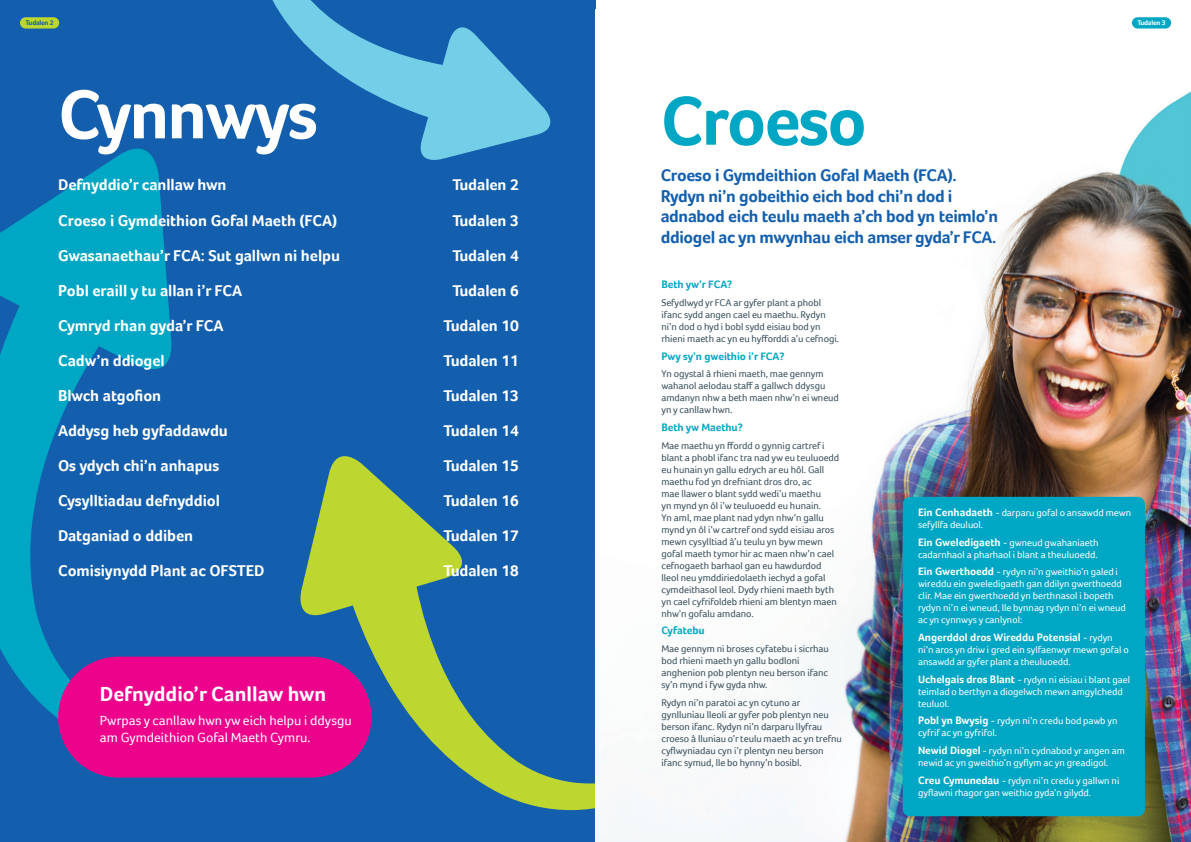
<style>
.page{position:relative;width:1191px;height:842px;background:#fff}
.page>*{position:absolute;margin:0;border:0;box-sizing:border-box;transform-origin:0 0}
.t1{font:700 71.1px "Foco";letter-spacing:-.03em;color:#fff}
.t2{font:700 71.1px "Foco";letter-spacing:-.03em;color:#00a7c4}
.t3{font:700 21px "Foco";color:#fff}
.Intro{font:700 17.3px/20.7px "Foco";letter-spacing:-.02em;color:#135fad}
.BODY_WHITE{font:700 16px "Foco";letter-spacing:-.005em;color:#fff}
.t4{font:13.6px/17.6px "Foco";color:#fff}
.BODY_WHITE-2{font:700 11px "Foco";letter-spacing:-.005em;color:#00a7c4}
.BODY_WHITE-3{font:700 11px "Foco";letter-spacing:-.005em;color:#fff}
.BODY_WHITE-4{font:10px/12px "Foco";letter-spacing:-.005em;color:#364d59}
.BODY_WHITE-5{font:10px/12px "Foco";letter-spacing:-.005em;color:#fff}
.t5{font:700 7px "Foco";letter-spacing:-.025em;color:#135fad}
.t6{font:700 7px "Foco";letter-spacing:-.025em;color:#fff}
.s1{font-weight:700;font-size:11px}
.s2{font-weight:400;font-size:10px}
</style>
<div class="page">
<div style="left:0;top:0;width:595px;height:842px;background:#135fad"></div>
<svg style="left:294px;top:456px;width:301px;height:354px"></svg>
<svg style="left:0;top:148px;width:299px;height:618px"></svg>
<svg style="left:257px;top:0;width:294px;height:166px"></svg>
<div style="left:58px;top:657px;width:313px;height:120px;background:#ed028c;border-radius:60px"></div>
<img style="left:595px;top:18px;width:596px;height:824px">
<div style="left:902px;top:497px;width:242px;height:319px;background:#00a7c4;border-radius:7px"></div>
<div style="left:20px;top:17px;width:39px;height:12px;background:#bed630;border-radius:6px"></div>
<div style="left:1132px;top:17px;width:39px;height:12px;background:#00a7c4;border-radius:6px"></div>
<p class="t5" style="left:26px;top:18px;width:30px">Tudalen 2</p>
<p class="t6" style="left:1137px;top:18px;width:30px">Tudalen 3</p>
<p class="t1" style="left:58px;top:72px;width:261px">Cynnwys</p>
<p class="BODY_WHITE" style="left:58px;top:176px;width:170px">Defnyddio’r canllaw hwn</p>
<p class="BODY_WHITE" style="left:452px;top:176px;width:68px">Tudalen 2</p>
<p class="BODY_WHITE" style="left:58px;top:211px;width:281px">Croeso i Gymdeithion Gofal Maeth (FCA)</p>
<p class="BODY_WHITE" style="left:452px;top:211px;width:68px">Tudalen 3</p>
<p class="BODY_WHITE" style="left:58px;top:246px;width:283px">Gwasanaethau’r FCA: Sut gallwn ni helpu</p>
<p class="BODY_WHITE" style="left:452px;top:246px;width:68px">Tudalen 4</p>
<p class="BODY_WHITE" style="left:58px;top:281px;width:186px">Pobl eraill y tu allan i’r FCA</p>
<p class="BODY_WHITE" style="left:452px;top:281px;width:68px">Tudalen 6</p>
<p class="BODY_WHITE" style="left:58px;top:316px;width:167px">Cymryd rhan gyda’r FCA</p>
<p class="BODY_WHITE" style="left:443px;top:316px;width:77px">Tudalen 10</p>
<p class="BODY_WHITE" style="left:58px;top:351px;width:108px">Cadw’n ddiogel</p>
<p class="BODY_WHITE" style="left:443px;top:351px;width:77px">Tudalen 11</p>
<p class="BODY_WHITE" style="left:58px;top:386px;width:105px">Blwch atgofion</p>
<p class="BODY_WHITE" style="left:443px;top:386px;width:77px">Tudalen 13</p>
<p class="BODY_WHITE" style="left:58px;top:421px;width:171px">Addysg heb gyfaddawdu</p>
<p class="BODY_WHITE" style="left:443px;top:421px;width:77px">Tudalen 14</p>
<p class="BODY_WHITE" style="left:58px;top:456px;width:163px">Os ydych chi’n anhapus</p>
<p class="BODY_WHITE" style="left:443px;top:456px;width:77px">Tudalen 15</p>
<p class="BODY_WHITE" style="left:58px;top:491px;width:163px">Cysylltiadau defnyddiol</p>
<p class="BODY_WHITE" style="left:443px;top:491px;width:77px">Tudalen 16</p>
<p class="BODY_WHITE" style="left:58px;top:526px;width:137px">Datganiad o ddiben</p>
<p class="BODY_WHITE" style="left:443px;top:526px;width:77px">Tudalen 17</p>
<p class="BODY_WHITE" style="left:58px;top:561px;width:208px">Comisiynydd Plant ac OFSTED</p>
<p class="BODY_WHITE" style="left:443px;top:561px;width:77px">Tudalen 18</p>
<p class="t3" style="left:100px;top:682px;width:228px">Defnyddio’r Canllaw hwn</p>
<p class="t4" style="left:100px;top:711px;width:253px">Pwrpas y canllaw hwn yw eich helpu i ddysgu am Gymdeithion Gofal Maeth Cymru.</p>
<p class="t2" style="left:660px;top:79px;width:208px">Croeso</p>
<p class="Intro" style="left:660px;top:165px;width:339px">Croeso i Gymdeithion Gofal Maeth (FCA).<br>Rydyn ni’n gobeithio eich bod chi’n dod i adnabod eich teulu maeth a’ch bod yn teimlo’n ddiogel ac yn mwynhau eich amser gyda’r FCA.</p>
<p class="BODY_WHITE-2" style="left:661px;top:278px;width:72px">Beth yw’r FCA?</p>
<p class="BODY_WHITE-4" style="left:661px;top:296px;width:179px">Sefydlwyd yr FCA ar gyfer plant a phobl ifanc sydd angen cael eu maethu. Rydyn ni’n dod o hyd i bobl sydd eisiau bod yn rhieni maeth ac yn eu hyfforddi a’u cefnogi.</p>
<p class="BODY_WHITE-2" style="left:661px;top:349px;width:125px">Pwy sy’n gweithio i’r FCA?</p>
<p class="BODY_WHITE-4" style="left:661px;top:368px;width:179px">Yn ogystal â rhieni maeth, mae gennym wahanol aelodau staff a gallwch ddysgu amdanyn nhw a beth maen nhw’n ei wneud yn y canllaw hwn.</p>
<p class="BODY_WHITE-2" style="left:661px;top:421px;width:83px">Beth yw Maethu?</p>
<p class="BODY_WHITE-4" style="left:661px;top:439px;width:179px">Mae maethu yn ffordd o gynnig cartref i blant a phobl ifanc tra nad yw eu teuluoedd eu hunain yn gallu edrych ar eu hôl. Gall maethu fod yn drefniant dros dro, ac<br>mae llawer o blant sydd wedi’u maethu<br>yn mynd yn ôl i’w teuluoedd eu hunain.<br>Yn aml, mae plant nad ydyn nhw’n gallu mynd yn ôl i’w cartref ond sydd eisiau aros mewn cysylltiad â’u teulu yn byw mewn gofal maeth tymor hir ac maen nhw’n cael cefnogaeth barhaol gan eu hawdurdod lleol neu ymddiriedolaeth iechyd a gofal cymdeithasol leol. Dydy rhieni maeth byth yn cael cyfrifoldeb rhieni am blentyn maen nhw’n gofalu amdano.</p>
<p class="BODY_WHITE-2" style="left:661px;top:624px;width:45px">Cyfatebu</p>
<p class="BODY_WHITE-4" style="left:661px;top:642px;width:169px">Mae gennym ni broses cyfatebu i sicrhau bod rhieni maeth yn gallu bodloni anghenion pob plentyn neu berson ifanc sy’n mynd i fyw gyda nhw.</p>
<p class="BODY_WHITE-4" style="left:661px;top:696px;width:182px">Rydyn ni’n paratoi ac yn cytuno ar gynlluniau lleoli ar gyfer pob plentyn neu berson ifanc. Rydyn ni’n darparu llyfrau croeso â lluniau o’r teulu maeth ac yn trefnu cyflwyniadau cyn i’r plentyn neu berson ifanc symud, lle bo hynny’n bosibl.</p>
<p class="BODY_WHITE-5" style="left:918px;top:506px;width:215px"><span class="s1">Ein Cenhadaeth</span> - darparu gofal o ansawdd mewn sefyllfa deuluol.</p>
<p class="BODY_WHITE-5" style="left:918px;top:536px;width:182px"><span class="s1">Ein Gweledigaeth</span> - gwneud gwahaniaeth cadarnhaol a pharhaol i blant a theuluoedd.</p>
<p class="BODY_WHITE-5" style="left:918px;top:566px;width:209px"><span class="s1">Ein Gwerthoedd</span> - rydyn ni’n gweithio’n galed i wireddu ein gweledigaeth gan ddilyn gwerthoedd clir. Mae ein gwerthoedd yn berthnasol i bopeth rydyn ni’n ei wneud, lle bynnag rydyn ni’n ei wneud ac yn cynnwys y canlynol:</p>
<p class="BODY_WHITE-3" style="left:918px;top:631px;width:196px">Angerddol dros Wireddu Potensial <span class="s2">- rydyn</span></p>
<p class="BODY_WHITE-5" style="left:918px;top:643px;width:212px">ni’n aros yn driw i gred ein sylfaenwyr mewn gofal o ansawdd ar gyfer plant a theuluoedd.</p>
<p class="BODY_WHITE-5" style="left:918px;top:673px;width:214px"><span class="s1">Uchelgais dros Blant</span> - rydyn ni eisiau i blant gael teimlad o berthyn a diogelwch mewn amgylchedd teuluol.</p>
<p class="BODY_WHITE-5" style="left:918px;top:715px;width:201px"><span class="s1">Pobl yn Bwysig</span> - rydyn ni’n credu bod pawb yn cyfrif ac yn gyfrifol.</p>
<p class="BODY_WHITE-5" style="left:918px;top:744px;width:208px"><span class="s1">Newid Diogel</span> - rydyn ni’n cydnabod yr angen am newid ac yn gweithio’n gyflym ac yn greadigol.</p>
<p class="BODY_WHITE-5" style="left:918px;top:774px;width:203px"><span class="s1">Creu Cymunedau</span> - rydyn ni’n credu y gallwn ni gyflawni rhagor gan weithio gyda’n gilydd.</p>
</div>
